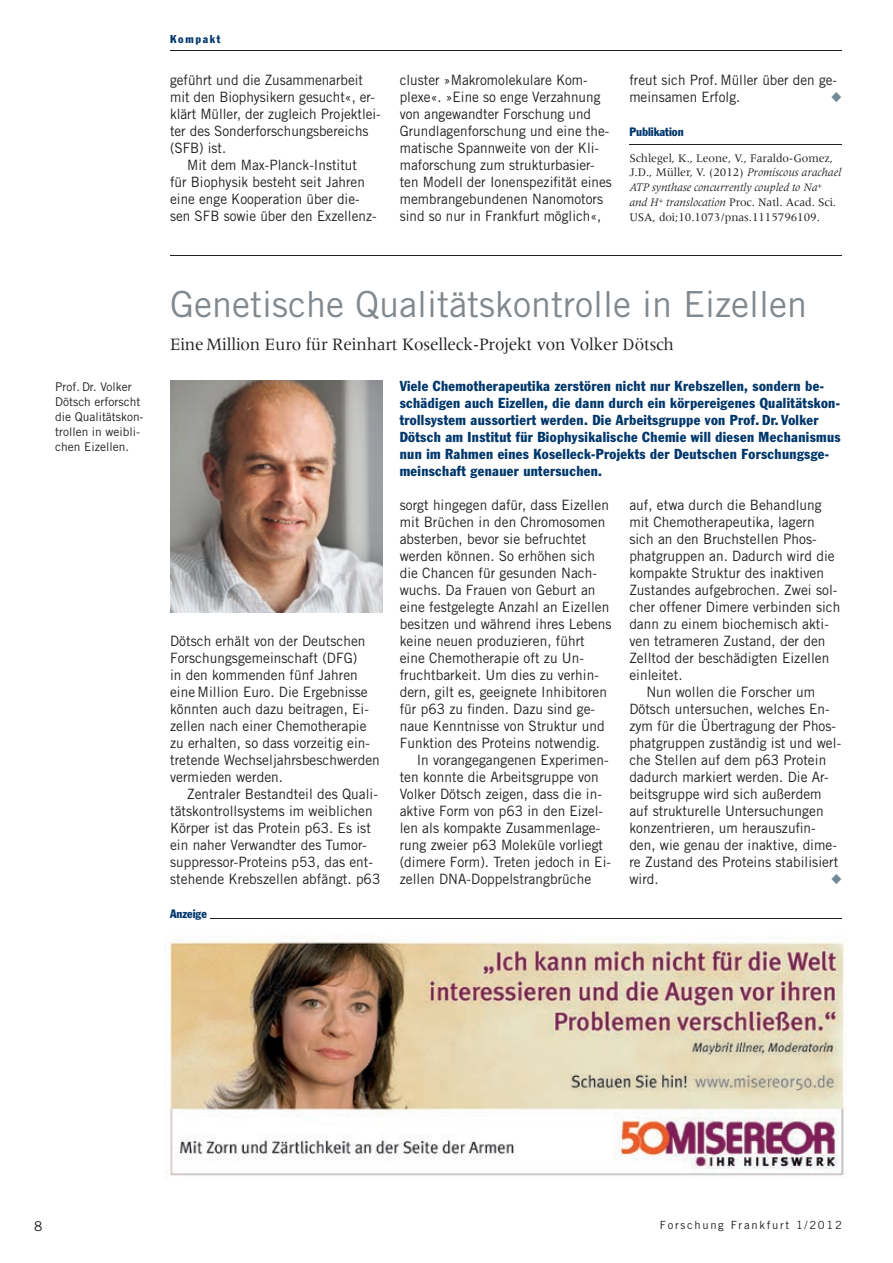
<style>
.page{position:relative;width:893px;height:1263px;background:#fff}
.page>*{position:absolute;margin:0;border:0;box-sizing:border-box;transform-origin:0 0}
.t1{font:36px "Trade Gothic";color:#81898e}
.t2{font:18px "Meridien";letter-spacing:-.01em;color:#231f20;scale:.95 1}
.t3{font:14.25px/17px "Trade Gothic";letter-spacing:.005em;color:#231f20;scale:.96 1}
.t4{font:14.25px/17px "Trade Gothic";letter-spacing:.005em;color:#231f20;scale:.95 1}
.t5{font:condensed 14.25px/17px "Franklin Gothic";letter-spacing:.025em;color:#00376b}
.t6{font:13.5px "Trade Gothic";color:#231f20}
.t7{font:12px/14.9px "Meridien";letter-spacing:-.005em;color:#231f20}
.t8{font:12px/14.9px "Trade Gothic";color:#231f20}
.t9{font:condensed 12px "Franklin Gothic";color:#00376b}
.t10{font:11.25px "Trade Gothic";letter-spacing:.15em;color:#231f20}
.t11{font:condensed 11.25px "Franklin Gothic";letter-spacing:.15em;color:#00376b}
.s1{font-style:italic}
</style>
<div class="page">
<hr style="left:170px;top:50px;width:672px;height:1px;background:#231f20">
<img style="left:170px;top:381px;width:213px;height:231px">
<hr style="left:629px;top:144px;width:213px;height:1px;background:#231f20">
<hr style="left:170px;top:255px;width:672px;height:1px;background:#231f20">
<hr style="left:210px;top:918px;width:632px;height:1px;background:#231f20">
<img style="left:169px;top:941px;width:676px;height:235px">
<p class="t8" style="left:55px;top:379px;width:90px">Prof. Dr. Volker<br>Dötsch erforscht die Qualitätskon&shy;trollen in weibli&shy;chen Eizellen.</p>
<p class="t11" style="left:170px;top:32px;width:52px">Kompakt</p>
<p class="t4" style="left:170px;top:71px;width:205px">geführt und die Zusammenarbeit</p>
<p class="t4" style="left:170px;top:88px;width:217px">mit den Biophysikern gesucht«, er-</p>
<p class="t4" style="left:170px;top:105px;width:223px">klärt Müller, der zugleich Projektlei-</p>
<p class="t4" style="left:170px;top:122px;width:210px">ter des Sonderforschungsbereichs</p>
<p class="t4" style="left:170px;top:139px;width:61px">(SFB) ist.</p>
<p class="t4" style="left:187px;top:156px;width:180px">Mit dem Max-Planck-Institut</p>
<p class="t4" style="left:170px;top:173px;width:207px">für Biophysik besteht seit Jahren</p>
<p class="t4" style="left:170px;top:190px;width:201px">eine enge Kooperation über die-</p>
<p class="t4" style="left:170px;top:207px;width:219px">sen SFB sowie über den Exzellenz-</p>
<p class="t4" style="left:400px;top:71px;width:225px">cluster »Makromolekulare Kom&shy;plexe«. »Eine so enge Verzahnung von angewandter Forschung und Grundlagenforschung und eine the&shy;matische Spannweite von der Kli&shy;maforschung zum strukturbasier&shy;ten Modell der Ionenspezifität eines membrangebundenen Nanomotors sind so nur in Frankfurt möglich«,</p>
<p class="t4" style="left:629px;top:71px;width:220px">freut sich Prof. Müller über den ge&shy;meinsamen Erfolg.</p>
<p class="t9" style="left:629px;top:124px;width:56px">Publikation</p>
<p class="t7" style="left:629px;top:150px;width:214px">Schlegel, K., Leone, V., Faraldo-Gomez, J.D., Müller, V. (2012) <span class="s1">Promiscous arachael ATP synthase concurrently coupled to Na</span><sup>+ </sup><span class="s1">and H</span><sup>+</sup> <span class="s1">translocation</span> Proc. Natl. Acad. Sci.<br>USA, doi;10.1073/pnas.1115796109.</p>
<h1 class="t1" style="left:170px;top:282px;width:639px">Genetische Qualitäts kontrolle in Eizellen</h1>
<p class="t2" style="left:170px;top:334px;width:532px">Eine Million Euro für Reinhart Koselleck-Projekt von Volker Dötsch</p>
<p class="t5" style="left:400px;top:377px;width:442px">Viele Chemotherapeutika zerstören nicht nur Krebszellen, sondern be&shy;schädigen auch Eizellen, die dann durch ein körpereigenes Qualitätskon&shy;trollsystem aussortiert werden. Die Arbeitsgruppe von Prof. Dr. Volker Dötsch am Institut für Biophysikalische Chemie will diesen Mechanismus nun im Rahmen eines Koselleck-Projekts der Deutschen Forschungsge&shy;meinschaft genauer untersuchen.</p>
<p class="t3" style="left:400px;top:496px;width:219px">sorgt hingegen dafür, dass Eizellen</p>
<p class="t3" style="left:400px;top:513px;width:216px">mit Brüchen in den Chromosomen</p>
<p class="t3" style="left:400px;top:530px;width:196px">absterben, bevor sie befruchtet</p>
<p class="t3" style="left:400px;top:547px;width:205px">werden können. So erhöhen sich</p>
<p class="t3" style="left:400px;top:564px;width:207px">die Chancen für gesunden Nach-</p>
<p class="t3" style="left:400px;top:581px;width:205px">wuchs. Da Frauen von Geburt an</p>
<p class="t3" style="left:400px;top:598px;width:220px">eine festgelegte Anzahl an Eizellen</p>
<p class="t3" style="left:400px;top:615px;width:222px">besitzen und während ihres Lebens</p>
<p class="t3" style="left:400px;top:632px;width:194px">keine neuen produzieren, führt</p>
<p class="t3" style="left:400px;top:649px;width:193px">eine Chemotherapie oft zu Un-</p>
<p class="t3" style="left:400px;top:666px;width:209px">fruchtbarkeit. Um dies zu verhin-</p>
<p class="t3" style="left:400px;top:683px;width:218px">dern, gilt es, geeignete Inhibitoren</p>
<p class="t3" style="left:400px;top:700px;width:205px">für p63 zu finden. Dazu sind ge-</p>
<p class="t3" style="left:400px;top:717px;width:215px">naue Kenntnisse von Struktur und</p>
<p class="t3" style="left:400px;top:734px;width:210px">Funktion des Proteins notwendig.</p>
<p class="t3" style="left:417px;top:751px;width:201px">In vorangegangenen Experimen-</p>
<p class="t3" style="left:400px;top:768px;width:209px">ten konnte die Arbeitsgruppe von</p>
<p class="t3" style="left:400px;top:785px;width:212px">Volker Dötsch zeigen, dass die in-</p>
<p class="t3" style="left:400px;top:803px;width:213px">aktive Form von p63 in den Eizel-</p>
<p class="t3" style="left:400px;top:820px;width:211px">len als kompakte Zusammenlage-</p>
<p class="t3" style="left:400px;top:837px;width:213px">rung zweier p63 Moleküle vorliegt</p>
<p class="t3" style="left:400px;top:854px;width:222px">(dimere Form). Treten jedoch in Ei-</p>
<p class="t3" style="left:400px;top:871px;width:201px">zellen DNA-Doppelstrangbrüche</p>
<p class="t3" style="left:629px;top:496px;width:202px">auf, etwa durch die Behandlung</p>
<p class="t3" style="left:629px;top:513px;width:195px">mit Chemotherapeutika, lagern</p>
<p class="t3" style="left:629px;top:530px;width:197px">sich an den Bruchstellen Phos-</p>
<p class="t3" style="left:629px;top:547px;width:215px">phatgruppen an. Dadurch wird die</p>
<p class="t3" style="left:629px;top:564px;width:204px">kompakte Struktur des inaktiven</p>
<p class="t3" style="left:629px;top:581px;width:218px">Zustandes aufgebrochen. Zwei sol-</p>
<p class="t3" style="left:629px;top:598px;width:221px">cher offener Dimere verbinden sich</p>
<p class="t3" style="left:629px;top:615px;width:209px">dann zu einem biochemisch akti-</p>
<p class="t3" style="left:629px;top:632px;width:206px">ven tetrameren Zustand, der den</p>
<p class="t3" style="left:629px;top:649px;width:210px">Zelltod der beschädigten Eizellen</p>
<p class="t3" style="left:629px;top:666px;width:57px">einleitet.</p>
<p class="t3" style="left:646px;top:683px;width:178px">Nun wollen die Forscher um</p>
<p class="t3" style="left:629px;top:700px;width:210px">Dötsch untersuchen, welches En-</p>
<p class="t3" style="left:629px;top:717px;width:217px">zym für die Übertragung der Phos-</p>
<p class="t3" style="left:629px;top:734px;width:222px">phatgruppen zuständig ist und wel-</p>
<p class="t3" style="left:629px;top:751px;width:207px">che Stellen auf dem p63 Protein</p>
<p class="t3" style="left:629px;top:768px;width:209px">dadurch markiert werden. Die Ar-</p>
<p class="t3" style="left:629px;top:785px;width:202px">beitsgruppe wird sich außerdem</p>
<p class="t3" style="left:629px;top:802px;width:204px">auf strukturelle Untersuchungen</p>
<p class="t3" style="left:629px;top:819px;width:195px">konzentrieren, um herauszufin-</p>
<p class="t3" style="left:629px;top:836px;width:218px">den, wie genau der inaktive, dime-</p>
<p class="t3" style="left:629px;top:853px;width:219px">re Zustand des Proteins stabilisiert</p>
<p class="t3" style="left:629px;top:870px;width:32px">wird.</p>
<p class="t3" style="left:170px;top:633px;width:220px">Dötsch erhält von der Deutschen<br>Forschungsgemeinschaft (DFG)<br>in den kommenden fünf Jahren eine Million Euro. Die Ergebnisse könnten auch dazu beitragen, Ei&shy;zellen nach einer Chemotherapie zu erhalten, so dass vorzeitig ein&shy;tretende Wechseljahrsbeschwerden vermieden werden.</p>
<p class="t3" style="left:170px;top:786px;width:221px;text-indent:17px">Zentraler Bestandteil des Quali&shy;tätskontrollsystems im weiblichen Körper ist das Protein p63. Es ist ein naher Verwandter des Tumor&shy;suppressor-Proteins p53, das ent&shy;stehende Krebszellen abfängt. p63</p>
<p class="t9" style="left:170px;top:907px;width:38px">Anzeige</p>
<p class="t6" style="left:34px;top:1217px;width:10px">8</p>
<p class="t10" style="left:660px;top:1218px;width:184px">Forschung Frankfurt 1/2012</p>
</div>
